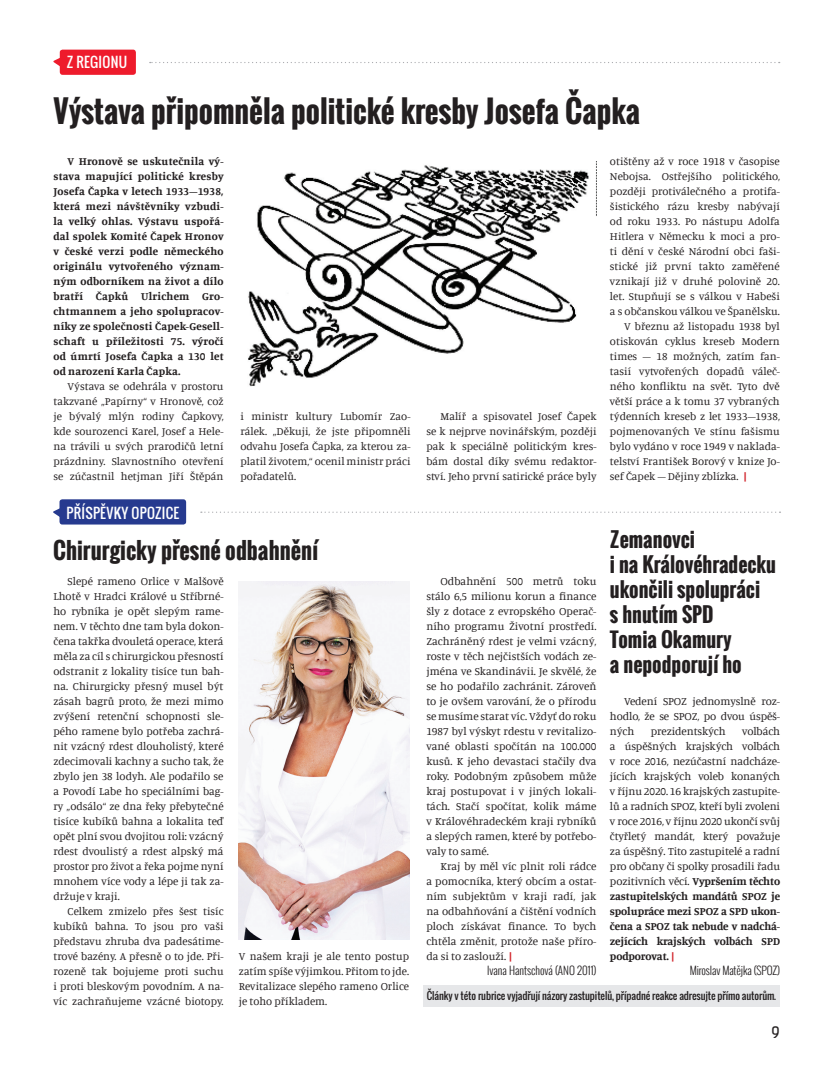
<style>
.page{position:relative;width:833px;height:1081px;background:#fff}
.page>*{position:absolute;margin:0;border:0;box-sizing:border-box;transform-origin:0 0}
.t1{font:700 30px "Oswald";color:#231f20}
.t2{font:700 22.5px "Oswald";color:#231f20}
.t3{font:700 20px/25px "Oswald";color:#231f20}
.t4{font:15px "Kelson Sans";color:#231f20}
.t5{font:13.75px "Oswald";letter-spacing:.02em;color:#fff}
.t6{font:11.25px/15px "Manuale";color:#231f20;text-align:justify}
.t7{font:300 11.25px "Oswald";letter-spacing:-.005em;color:#231f20}
.t8{font:11.12px/15px "Manuale";color:#231f20;text-align:justify}
.t9{font:700 11.12px/15px "Manuale";letter-spacing:.02em;color:#231f20;text-align:justify}
.t10{font:10px "Oswald";letter-spacing:-.01em;color:#231f20}
.s1{font-weight:700;font-size:11.25px;color:#d1232a}
.s2{font-weight:700;color:#d1232a}
.s3{font-weight:700}
</style>
<div class="page">
<svg style="left:201px;top:511px;width:579px;height:2px"></svg>
<svg style="left:53px;top:508px;width:6px;height:9px"></svg>
<div style="left:59px;top:499px;width:127px;height:25px;background:#263a8f;border-radius:3px"></div>
<svg style="left:150px;top:62px;width:629px;height:1px"></svg>
<svg style="left:53px;top:56px;width:7px;height:13px"></svg>
<div style="left:60px;top:50px;width:76px;height:25px;background:#ee1b2c;border-radius:3px"></div>
<div style="left:423px;top:985px;width:357px;height:21px;background:#e6e7e9"></div>
<img style="left:239px;top:581px;width:170px;height:358px">
<img style="left:248px;top:165px;width:341px;height:222px">
<p class="t5" style="left:67px;top:52px;width:8px">ZREG</p>
<p class="t5" style="left:99px;top:52px;width:30px">IONU</p>
<h1 class="t1" style="left:53px;top:88px;width:588px">Výstava připomněla politické kresby Josefa Čapka</h1>
<p class="t9" style="left:53px;top:153px;width:172px;text-indent:14px">V Hronově se uskutečnila vý&shy;stava mapující politické kresby Josefa Čapka v letech 1933–1938, která mezi návštěvníky vzbudi&shy;la velký ohlas. Výstavu uspořá&shy;dal spolek Komité Čapek Hronov v české verzi podle německého originálu vytvořeného význam&shy;ným odborníkem na život a dílo bratří Čapků Ulrichem Gro&shy;chtmannem a jeho spolupracov&shy;níky ze společnosti Čapek-Gesell&shy;schaft u příležitosti 75. výročí od úmrtí Josefa Čapka a 130 let od narození Karla Čapka.</p>
<p class="t8" style="left:53px;top:378px;width:172px;text-indent:14px">Výstava se odehrála v prostoru takzvané „Papírny“ v Hronově, což je bývalý mlýn rodiny Čapkovy, kde sourozenci Karel, Josef a Hele&shy;na trávili u svých prarodičů letní prázdniny. Slavnostního otevření se zúčastnil hetjman Jiří Štěpán</p>
<p class="t8" style="left:610px;top:153px;width:171px">otištěny až v roce 1918 v časopise</p>
<p class="t8" style="left:610px;top:168px;width:171px">Nebojsa. Ostřejšího politického,</p>
<p class="t8" style="left:610px;top:183px;width:171px">později protiválečného a protifa-</p>
<p class="t8" style="left:610px;top:198px;width:171px">šistického rázu kresby nabývají</p>
<p class="t8" style="left:610px;top:213px;width:171px">od roku 1933. Po nástupu Adolfa</p>
<p class="t8" style="left:610px;top:228px;width:171px">Hitlera v Německu k moci a pro-</p>
<p class="t8" style="left:610px;top:243px;width:171px">ti dění v české Národní obci faši-</p>
<p class="t8" style="left:610px;top:258px;width:171px">stické již první takto zaměřené</p>
<p class="t8" style="left:610px;top:273px;width:171px">vznikají již v druhé polovině 20.</p>
<p class="t8" style="left:610px;top:288px;width:171px">let. Stupňují se s válkou v Habeši</p>
<p class="t8" style="left:610px;top:303px;width:171px">a s občanskou válkou ve Španělsku.</p>
<p class="t8" style="left:624px;top:318px;width:157px">V březnu až listopadu 1938 byl</p>
<p class="t8" style="left:610px;top:333px;width:171px">otiskován cyklus kreseb Modern</p>
<p class="t8" style="left:610px;top:348px;width:171px">times – 18 možných, zatím fan-</p>
<p class="t8" style="left:610px;top:363px;width:171px">tasií vytvořených dopadů váleč-</p>
<p class="t8" style="left:610px;top:378px;width:171px">ného konfliktu na svět. Tyto dvě</p>
<p class="t8" style="left:610px;top:393px;width:171px">větší práce a k tomu 37 vybraných</p>
<p class="t8" style="left:610px;top:408px;width:171px">týdenních kreseb z let 1933–1938,</p>
<p class="t8" style="left:610px;top:423px;width:171px">pojmenovaných Ve stínu fašismu</p>
<p class="t8" style="left:610px;top:438px;width:171px">bylo vydáno v roce 1949 v naklada-</p>
<p class="t8" style="left:610px;top:453px;width:171px">telství František Borový v knize Jo-</p>
<p class="t8" style="left:610px;top:468px;width:139px">sef Čapek – Dějiny zblízka. <span class="s1">|</span></p>
<p class="t8" style="left:240px;top:408px;width:172px">i ministr kultury Lubomír Zao&shy;rálek. „Děkuji, že jste připomněli odvahu Josefa Čapka, za kterou za&shy;platil životem,“ ocenil ministr práci pořadatelů.</p>
<p class="t8" style="left:426px;top:408px;width:172px;text-indent:14px">Malíř a spisovatel Josef Čapek se k nejprve novinářským, později pak k speciálně politickým kres&shy;bám dostal díky svému redaktor&shy;ství. Jeho první satirické práce byly</p>
<p class="t5" style="left:66px;top:502px;width:49px">PŘÍSPĚVKY</p>
<p class="t5" style="left:132px;top:502px;width:42px">OPOZICE</p>
<h2 class="t2" style="left:53px;top:534px;width:266px">Chirurgicky přesné odbahnění</h2>
<p class="t6" style="left:53px;top:573px;width:172px;text-indent:14px">Slepé rameno Orlice v Malšově Lhotě v Hradci Králové u Stříbrné&shy;ho rybníka je opět slepým rame&shy;nem. V těchto dne tam byla dokon&shy;čena takřka dvouletá operace, která měla za cíl s chirurgickou přesností odstranit z lokality tisíce tun bah&shy;na. Chirurgicky přesný musel být zásah bagrů proto, že mezi mimo zvýšení retenční schopnosti sle&shy;pého ramene bylo potřeba zachrá&shy;nit vzácný rdest dlouholistý, které zdecimovali kachny a sucho tak, že zbylo jen 38 lodyh. Ale podařilo se a Povodí Labe ho speciálními bag&shy;ry „odsálo“ ze dna řeky přebytečné tisíce kubíků bahna a lokalita teď opět plní svou dvojitou roli: vzácný rdest dvoulistý a rdest alpský má prostor pro život a řeka pojme nyní mnohem více vody a lépe ji tak za&shy;držuje v kraji.</p>
<p class="t6" style="left:53px;top:903px;width:172px;text-indent:14px">Celkem zmizelo přes šest tisíc kubíků bahna. To jsou pro vaši představu zhruba dva padesátime&shy;trové bazény. A přesně o to jde. Při&shy;rozeně tak bojujeme proti suchu i proti bleskovým povodním. A na&shy;víc zachraňujeme vzácné biotopy.</p>
<p class="t6" style="left:239px;top:948px;width:172px">V našem kraji je ale tento postup zatím spíše výjimkou. Přitom to jde.<br>Revitalizace slepého rameno Orlice je toho příkladem.</p>
<h3 class="t3" style="left:610px;top:527px;width:167px">Zemanovci<br>i na Královéhradecku ukončili spolupráci<br>s hnutím SPD<br>Tomia Okamury<br>a nepodporují ho</h3>
<p class="t6" style="left:610px;top:693px;width:172px;text-indent:14px">Vedení SPOZ jednomyslně roz&shy;hodlo, že se SPOZ, po dvou úspěš&shy;ných</p>
<p class="t6" style="left:426px;top:573px;width:172px;text-indent:14px">Odbahnění 500 metrů toku stálo 6,5 milionu korun a finance šly z dotace z evropského Operač&shy;ního programu Životní prostředí.<br>Zachráněný rdest je velmi vzácný, roste v těch nejčistších vodách ze&shy;jména ve Skandinávii. Je skvělé, že se ho podařilo zachránit. Zároveň to je ovšem varování, že o přírodu se musíme starat víc. Vždyť do roku 1987 byl výskyt rdestu v revitalizo&shy;vané oblasti spočítán na 100.000 kusů. K jeho devastaci stačily dva roky. Podobným způsobem může kraj postupovat i v jiných lokali&shy;tách. Stačí spočítat, kolik máme v Královéhradeckém kraji rybníků a slepých ramen, které by potřebo&shy;valy to samé.</p>
<p class="t6" style="left:426px;top:858px;width:172px;text-indent:14px">Kraj by měl víc plnit roli rádce a pomocníka, který obcím a ostat&shy;ním subjektům v kraji radí, jak na odbahňování a čištění vodních ploch získávat finance. To bych chtěla změnit, protože naše příro&shy;da si to zaslouží. <span class="s2">|</span></p>
<p class="t7" style="left:487px;top:962px;width:111px">Ivana Hantschová (ANO 2011)</p>
<p class="t10" style="left:427px;top:988px;width:351px">Články v této rubrice vyjadřují názory zastupitelů, případné reakce adresujte přímo autorům.</p>
<p class="t6" style="left:610px;top:723px;width:172px;text-indent:132px">volbách a úspěšných krajských volbách v roce 2016, nezúčastní nadcháze&shy;jících krajských voleb konaných v říjnu 2020. 16 krajských zastupite&shy;lů a radních SPOZ, kteří byli zvoleni v roce 2016, v říjnu 2020 ukončí svůj čtyřletý mandát, který považuje za úspěšný. Tito zastupitelé a radní pro občany či spolky prosadili řadu pozitivních věcí. <span class="s3">Vypršením těchto zastupitelských mandátů SPOZ je spolupráce mezi SPOZ a SPD ukon&shy;čena a SPOZ tak nebude v nadchá&shy;zejících krajských volbách SPD podporovat.</span> <span class="s2">|</span></p>
<p class="t7" style="left:690px;top:962px;width:92px">Miroslav Matějka (SPOZ)</p>
<p class="t6" style="left:651px;top:723px;width:76px">prezidentských</p>
<h3 class="t4" style="left:771px;top:1023px;width:10px">9</h3>
</div>
